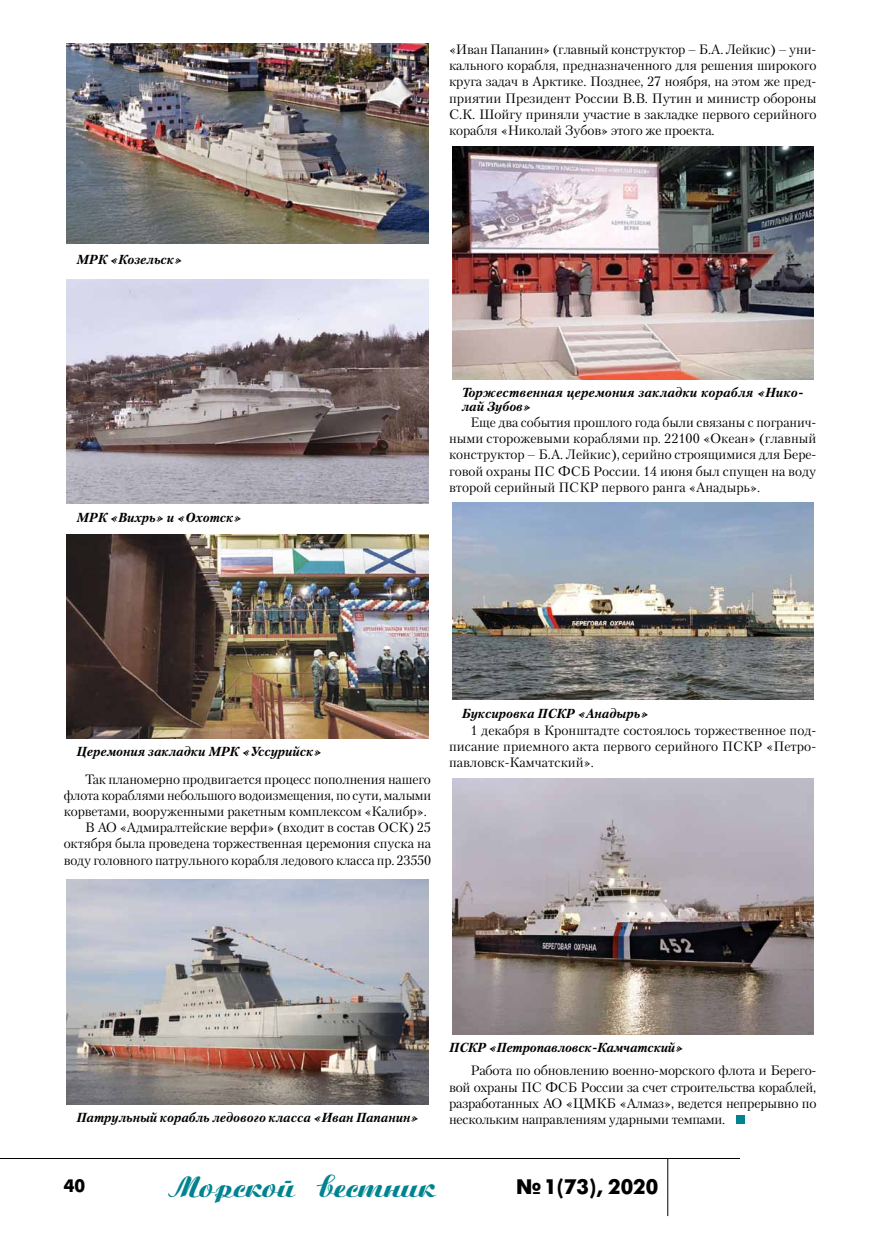
<style>
.page{position:relative;width:893px;height:1234px;background:#fff}
.page>*{position:absolute;margin:0;border:0;box-sizing:border-box;transform-origin:0 0}
.t1{font:25.5px "Boyarsky C";letter-spacing:-.05em;color:#008390}
.t2{font:700 21px "Futuris C";color:#000}
.t3{font:700 18px "Futuris C";color:#000}
.t4{font:13.5px/16.2px "Petersburg C";letter-spacing:-.01em;color:#000;text-align:justify}
.t5{font:italic 700 13.05px/13.5px "Petersburg C";color:#000}
</style>
<div class="page">
<hr style="left:0;top:1157px;width:740px;height:1px;background:#000">
<hr style="left:667px;top:1158px;width:1px;height:57px;background:#000">
<img style="left:67px;top:534px;width:361px;height:204px">
<img style="left:452px;top:146px;width:361px;height:233px">
<img style="left:452px;top:503px;width:361px;height:196px">
<img style="left:452px;top:778px;width:361px;height:255px">
<div style="left:736px;top:1115px;width:9px;height:8px;background:#008390"></div>
<img style="left:67px;top:44px;width:361px;height:200px">
<img style="left:67px;top:279px;width:361px;height:225px">
<img style="left:67px;top:879px;width:361px;height:224px">
<p class="t5" style="left:77px;top:252px;width:107px">МРК «Козельск»</p>
<p class="t5" style="left:77px;top:510px;width:166px">МРК «Вихрь» и «Охотск»</p>
<p class="t4" style="left:449px;top:41px;width:369px">«Иван Папанин» (главный конструктор – Б.А. Лейкис) – уни&shy;кального корабля, предназначенного для решения широкого круга задач в Арктике. Позднее, 27 ноября, на этом же пред&shy;приятии Президент России В.В. Путин и министр обороны С.К. Шойгу приняли участие в закладке первого серийного корабля «Николай Зубов» этого же проекта.</p>
<p class="t5" style="left:462px;top:385px;width:343px">Торжественная церемония закладки корабля «Нико&shy;лай Зубов»</p>
<p class="t4" style="left:449px;top:414px;width:369px;text-indent:21px">Еще два события прошлого года были связаны с погранич&shy;ными сторожевыми кораблями пр. 22100 «Океан» (главный конструктор – Б.А. Лейкис), серийно строящимися для Бере&shy;говой охраны ПС ФСБ России. 14 июня был спущен на воду второй серийный ПСКР первого ранга «Анадырь».</p>
<p class="t5" style="left:77px;top:744px;width:246px">Церемония закладки МРК «Уссурийск»</p>
<p class="t4" style="left:85px;top:770px;width:347px">Так планомерно продвигается процесс пополнения нашего</p>
<p class="t4" style="left:64px;top:786px;width:369px">флота кораблями небольшого водоизмещения, по сути, малыми</p>
<p class="t4" style="left:64px;top:802px;width:365px">корветами, вооруженными ракетным комплексом «Калибр».</p>
<p class="t4" style="left:85px;top:819px;width:347px">В АО «Адмиралтейские верфи» (входит в состав ОСК) 25</p>
<p class="t4" style="left:64px;top:835px;width:369px">октября была проведена торжественная церемония спуска на</p>
<p class="t4" style="left:64px;top:851px;width:369px">воду головного патрульного корабля ледового класса пр. 23550</p>
<p class="t5" style="left:462px;top:706px;width:188px">Буксировка ПСКР «Анадырь»</p>
<p class="t4" style="left:449px;top:721px;width:369px;text-indent:21px">1 декабря в Кронштадте состоялось торжественное под&shy;писание приемного акта первого серийного ПСКР «Петро&shy;павловск-Камчатский».</p>
<p class="t5" style="left:77px;top:1110px;width:343px">Патрульный корабль ледового класса «Иван Папанин»</p>
<p class="t5" style="left:449px;top:1039px;width:236px">ПСКР «Петропавловск-Камчатский»</p>
<p class="t4" style="left:449px;top:1062px;width:369px;text-indent:21px">Работа по обновлению военно-морского флота и Берего&shy;вой охраны ПС ФСБ России за счет строительства кораблей, разработанных АО «ЦМКБ «Алмаз», ведется непрерывно по нескольким направлениям ударными темпами.</p>
<h3 class="t3" style="left:64px;top:1175px;width:23px">40</h3>
<h1 class="t1" style="left:168px;top:1170px;width:270px">Морской вестник</h1>
<h2 class="t2" style="left:516px;top:1174px;width:144px">№1(73), 2020</h2>
</div>
